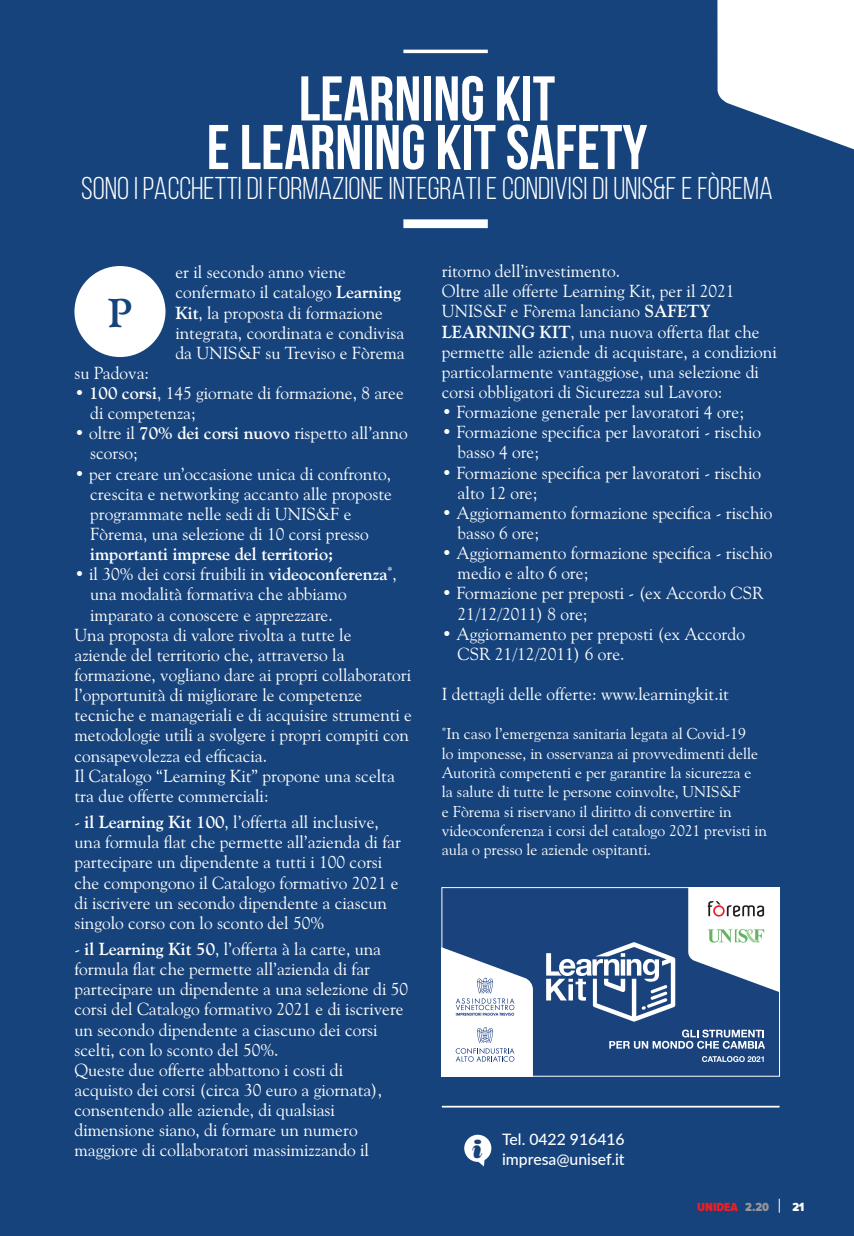
<style>
.page{position:relative;width:854px;height:1236px;background:#fff}
.page>*{position:absolute;margin:0;border:0;box-sizing:border-box;transform-origin:0 0}
.t1{font:700 63px/48.6px "Bebas Neue";color:#fff;text-align:center}
.t2{font:700 40.25px "Goudy Old Style BT";color:#16437c}
.t3{font:31.5px "Bebas Neue";color:#fff}
.t4{font:italic 26.25px "Bodoni Poster";color:#16437c}
.t5{font:17.5px/20.1px "Goudy Old Style BT";color:#fff}
.t6{font:700 17.5px "Goudy Old Style BT";color:#fff}
.t7{font:15.75px/19.2px "Goudy Old Style BT";color:#fff}
.t8{font:500 15.75px/20.1px "Lato";color:#fff}
.t9{font:900 12.25px "Proxima Nova Cond";color:#ee1d23}
.t10{font:900 12.25px "Proxima Nova A Cond";color:#fff}
.s1{font-weight:700}
.s2{color:#939598}
</style>
<div class="page">
<div style="left:0;top:0;width:853px;height:1235px;background:#16437c"></div>
<div style="left:74px;top:266px;width:91px;height:91px;background:#fff;border-radius:50%"></div>
<svg style="left:778px;top:1198px;width:1px;height:14px"></svg>
<div style="left:441px;top:887px;width:338px;height:189px;background:#1a437e"></div>
<svg style="left:546px;top:942px;width:129px;height:79px"></svg>
<svg style="left:609px;top:1029px;width:155px;height:19px"></svg>
<svg style="left:702px;top:1056px;width:60px;height:5px"></svg>
<svg style="left:441px;top:947px;width:91px;height:130px"></svg>
<svg style="left:688px;top:887px;width:92px;height:135px"></svg>
<div style="left:441px;top:887px;width:338px;height:189px;border:1px solid #fff"></div>
<hr style="left:403px;top:50px;width:84px;height:3px;background:#fff">
<div style="left:403px;top:219px;width:84px;height:9px;background:#fff"></div>
<hr style="left:441px;top:1105px;width:338px;height:2px;background:#fff">
<div style="left:464px;top:1134px;width:27px;height:27px;background:#fff;border-radius:50%"></div>
<svg style="left:477px;top:1160px;width:7px;height:6px"></svg>
<svg style="left:717px;top:0;width:137px;height:155px"></svg>
<h1 class="t1" style="left:207px;top:74px;width:442px">LEARNING KIT<br>E LEARNING KIT SAFETY</h1>
<h3 class="t3" style="left:81px;top:171px;width:693px">SONO I PACCHETTI DI FORMAZIONE INTEGRATI E CONDIVISI DI UNIS&amp;F E FÒREMA</h3>
<h2 class="t2" style="left:108px;top:288px;width:26px">P</h2>
<p class="t5" style="left:175px;top:262px;width:231px">er il secondo anno viene confermato il catalogo <span class="s1">Learning<br>Kit</span>, la proposta di formazione integrata, coordinata e condivisa da UNIS&amp;F su Treviso e Fòrema</p>
<p class="t5" style="left:74px;top:362px;width:76px">su Padova:</p>
<p class="t5" style="left:90px;top:382px;width:315px;text-indent:-16px">• <span class="s1">100 corsi</span>, 145 giornate di formazione, 8 aree di competenza;</p>
<p class="t5" style="left:90px;top:423px;width:319px;text-indent:-16px">• oltre il <span class="s1">70% dei corsi nuovo</span> rispetto all’anno scorso;</p>
<p class="t5" style="left:90px;top:463px;width:303px;text-indent:-16px">• per creare un’occasione unica di confronto, crescita e networking accanto alle proposte programmate nelle sedi di UNIS&amp;F e Fòrema, una selezione di 10 corsi presso</p>
<p class="t6" style="left:90px;top:543px;width:244px">importanti imprese del territorio;</p>
<p class="t5" style="left:74px;top:564px;width:324px">• il 30% dei corsi fruibili in <span class="s1">videoconferenza</span><sup>*</sup>,</p>
<p class="t5" style="left:90px;top:584px;width:258px">una modalità formativa che abbiamo</p>
<p class="t5" style="left:90px;top:604px;width:244px">imparato a conoscere e apprezzare.</p>
<p class="t5" style="left:74px;top:624px;width:278px">Una proposta di valore rivolta a tutte le</p>
<p class="t5" style="left:74px;top:644px;width:271px">aziende del territorio che, attraverso la</p>
<p class="t5" style="left:74px;top:664px;width:338px">formazione, vogliano dare ai propri collaboratori</p>
<p class="t5" style="left:74px;top:684px;width:289px">l’opportunità di migliorare le competenze</p>
<p class="t5" style="left:74px;top:704px;width:339px">tecniche e manageriali e di acquisire strumenti e</p>
<p class="t5" style="left:74px;top:725px;width:336px">metodologie utili a svolgere i propri compiti con</p>
<p class="t5" style="left:74px;top:745px;width:194px">consapevolezza ed efficacia.</p>
<p class="t5" style="left:74px;top:765px;width:322px">Il Catalogo “Learning Kit” propone una scelta</p>
<p class="t5" style="left:74px;top:785px;width:196px">tra due offerte commerciali:</p>
<p class="t5" style="left:74px;top:811px;width:328px">- <span class="s1">il Learning Kit 100</span>, l’offerta all inclusive, una formula flat che permette all’azienda di far partecipare un dipendente a tutti i 100 corsi che compongono il Catalogo formativo 2021 e di iscrivere un secondo dipendente a ciascun singolo corso con lo sconto del 50%</p>
<p class="t5" style="left:74px;top:938px;width:335px">- <span class="s1">il Learning Kit 50</span>, l’offerta à la carte, una formula flat che permette all’azienda di far partecipare un dipendente a una selezione di 50 corsi del Catalogo formativo 2021 e di iscrivere un secondo dipendente a ciascuno dei corsi scelti, con lo sconto del 50%.<br>Queste due offerte abbattono i costi di<br>acquisto dei corsi (circa 30 euro a giornata), consentendo alle aziende, di qualsiasi dimensione siano, di formare un numero maggiore di collaboratori massimizzando il</p>
<p class="t5" style="left:441px;top:261px;width:336px">ritorno dell’investimento.<br>Oltre alle offerte Learning Kit, per il 2021<br>UNIS&amp;F e Fòrema lanciano <span class="s1">SAFETY LEARNING KIT</span>, una nuova offerta flat che permette alle aziende di acquistare, a condizioni particolarmente vantaggiose, una selezione di corsi obbligatori di Sicurezza sul Lavoro:</p>
<p class="t5" style="left:441px;top:401px;width:303px">• Formazione generale per lavoratori 4 ore;</p>
<p class="t5" style="left:457px;top:422px;width:305px;text-indent:-16px">• Formazione specifica per lavoratori - rischio basso 4 ore;</p>
<p class="t5" style="left:457px;top:462px;width:305px;text-indent:-16px">• Formazione specifica per lavoratori - rischio alto 12 ore;</p>
<p class="t5" style="left:457px;top:502px;width:316px;text-indent:-16px">• Aggiornamento formazione specifica - rischio basso 6 ore;</p>
<p class="t5" style="left:457px;top:542px;width:316px;text-indent:-16px">• Aggiornamento formazione specifica - rischio medio e alto 6 ore;</p>
<p class="t5" style="left:457px;top:583px;width:307px;text-indent:-16px">• Formazione per preposti - (ex Accordo CSR<br>21/12/2011) 8 ore;</p>
<p class="t5" style="left:457px;top:623px;width:289px;text-indent:-16px">• Aggiornamento per preposti (ex Accordo<br>CSR 21/12/2011) 6 ore.</p>
<p class="t5" style="left:441px;top:683px;width:288px">I dettagli delle offerte: www.learningkit.it</p>
<p class="t7" style="left:441px;top:724px;width:326px"><sup>*</sup>In caso l’emergenza sanitaria legata al Covid-19<br>lo imponesse, in osservanza ai provvedimenti delle Autorità competenti e per garantire la sicurezza e<br>la salute di tutte le persone coinvolte, UNIS&amp;F<br>e Fòrema si riservano il diritto di convertire in videoconferenza i corsi del catalogo 2021 previsti in aula o presso le aziende ospitanti.</p>
<h3 class="t4" style="left:472px;top:1132px;width:12px">i</h3>
<p class="t8" style="left:502px;top:1128px;width:124px">Tel. 0422 916416 impresa@unisef.it</p>
<p class="t9" style="left:697px;top:1199px;width:73px">UNIDEA <span class="s2">2.20</span></p>
<p class="t10" style="left:792px;top:1199px;width:13px">21</p>
</div>
